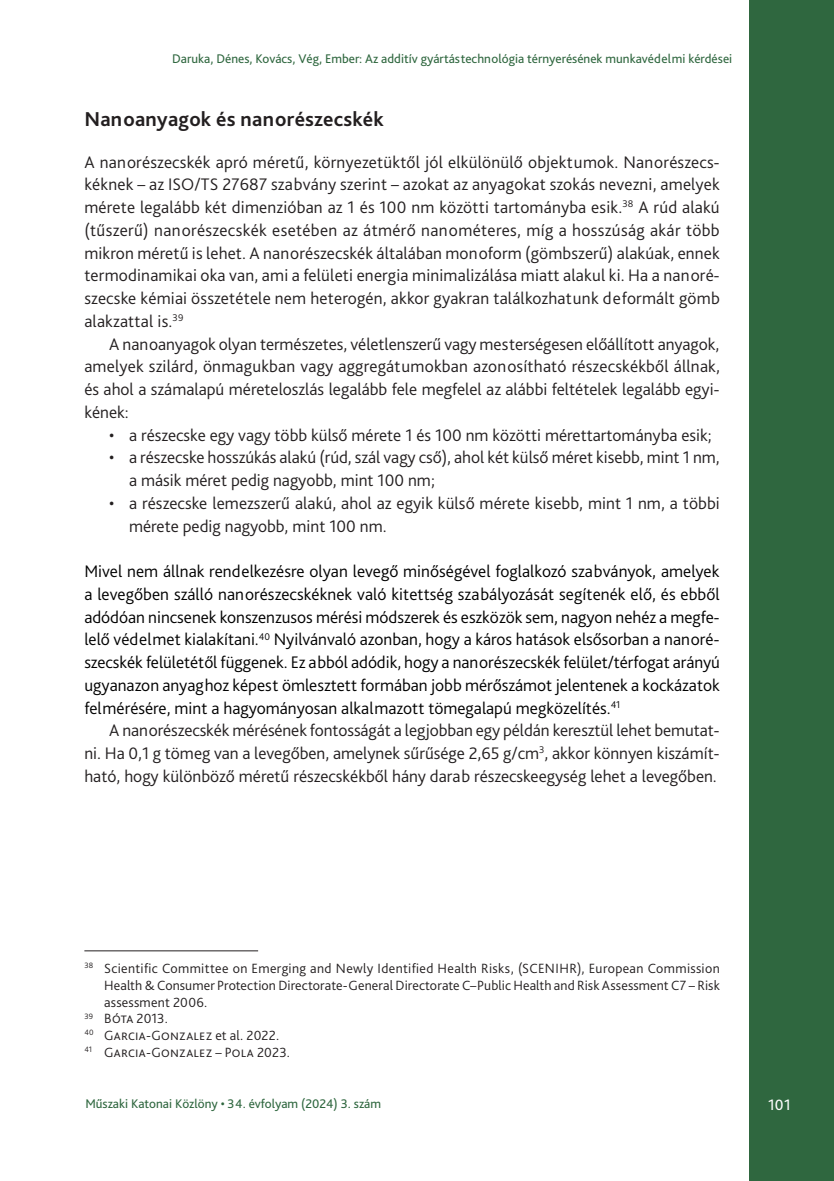
<style>
.page{position:relative;width:834px;height:1181px;background:#fff}
.page>*{position:absolute;margin:0;border:0;box-sizing:border-box;transform-origin:0 0}
.Címsor_1{font:700 21px "Bliss Pro";letter-spacing:.01em;color:#231f20}
.Szöveg_1st{font:300 17.5px/22.8px "Bliss Pro";letter-spacing:.01em;color:#231f20}
.Szöveg_1st___3_mm{font:300 17.5px/22.8px "Bliss Pro";color:#000;text-align:justify}
.Szöveg{font:300 17.5px/22.8px "Bliss Pro";color:#231f20;text-align:justify}
.t1{font:15.75px "Bliss Pro";color:#fff}
.Lábjegyzet{font:300 14px/16.8px "Bliss Pro";letter-spacing:.015em;color:#231f20;text-align:justify}
.t2{font:13.12px "Bliss Pro";color:#2f673f}
</style>
<div class="page">
<div style="left:749px;top:0;width:84px;height:1181px;background:#2f673f"></div>
<hr style="left:84px;top:950px;width:174px;height:1px;background:#231f20">
<p class="t2" style="left:172px;top:50px;width:561px">Daruka, Dénes, Kovács, Vég, Ember: Az additív gyártástechnológia térnyerésének munkavédelmi kérdései</p>
<p class="Címsor_1" style="left:84px;top:105px;width:301px">Nanoanyagok és nanorészecskék</p>
<p class="Szöveg_1st" style="left:84px;top:150px;width:636px;text-align:justify">A nanorészecskék apró méretű, környezetüktől jól elkülönülő objektumok. Nanorészecs&shy;kéknek – az ISO/TS 27687 szabvány szerint – azokat az anyagokat szokás nevezni, amelyek mérete legalább két dimenzióban az -1 és 100 nm közötti tartományba esik.<sup>38</sup> A rúd alakú (tűszerű) nanorészecskék esetében az átmérő nanométeres, míg a hosszúság akár több mikron méretű is lehet. A nanorészecskék általában monoform (gömbszerű) alakúak, ennek termodinamikai oka van, ami a felületi energia minimalizálása miatt alakul ki. Ha a nanoré&shy;szecske kémiai összetétele nem heterogén, akkor gyakran találkozhatunk deformált gömb alakzattal is.<sup>39</sup></p>
<p class="Szöveg" style="left:84px;top:332px;width:637px;text-indent:25px">A nanoanyagok olyan természetes, véletlenszerű vagy mesterségesen előállított anyagok, amelyek szilárd, önmagukban vagy aggregátumokban azonosítható részecskékből állnak, és ahol a számalapú méreteloszlás legalább fele megfelel az alábbi feltételek legalább egyi&shy;kének:</p>
<p class="Szöveg_1st" style="left:109px;top:423px;width:604px">• a részecske egy vagy több külső mérete 1 és 100 nm közötti mérettartományba esik;</p>
<p class="Szöveg_1st" style="left:129px;top:446px;width:592px;text-indent:-20px">• a részecske hosszúkás alakú (rúd, szál vagy cső), ahol két külső méret kisebb, mint 1 nm, a másik méret pedig nagyobb, mint 100 nm;</p>
<p class="Szöveg_1st" style="left:129px;top:491px;width:592px;text-indent:-20px">• a részecske lemezszerű alakú, ahol az egyik külső mérete kisebb, mint 1 nm, a többi mérete pedig nagyobb, mint 100 nm.</p>
<p class="Szöveg_1st___3_mm" style="left:84px;top:559px;width:637px">Mivel nem állnak rendelkezésre olyan levegő minőségével foglalkozó szabványok, amelyek a levegőben szálló nanorészecskéknek való kitettség szabályozását segítenék elő, és ebből adódóan nincsenek konszenzusos mérési módszerek és eszközök sem, nagyon nehéz a megfe&shy;lelő védelmet kialakítani.<sup>40</sup> Nyilvánvaló azonban, hogy a káros hatások elsősorban a nanoré&shy;szecskék felületétől függenek. Ez abból adódik, hogy a nanorészecskék felület/térfogat arányú ugyanazon anyaghoz képest ömlesztett formában jobb mérőszámot jelentenek a kockázatok felmérésére, mint a hagyományosan alkalmazott tömegalapú megközelítés.<sup>41</sup></p>
<p class="Szöveg" style="left:84px;top:719px;width:636px;text-indent:25px">A nanorészecskék mérésének fontosságát a legjobban egy példán keresztül lehet bemutat&shy;ni. Ha 0,1 g tömeg van a levegőben, amelynek sűrűsége 2,65 g/cm<sup>3</sup>, akkor könnyen kiszámít&shy;ható, hogy különböző méretű részecskékből hány darab részecskeegység lehet a levegőben.</p>
<p class="Lábjegyzet" style="left:104px;top:959px;width:617px;text-indent:-20px"><sup>38</sup> Scientific Committee on Emerging and Newly Identified Health Risks, (SCENIHR), European Commission Health &amp; Consumer Protection Directorate-General Directorate C–Public Health and Risk Assessment C7 – Risk assessment 2006.</p>
<p class="Lábjegyzet" style="left:84px;top:1010px;width:85px"><sup>39</sup> Bóta 2013.</p>
<p class="Lábjegyzet" style="left:84px;top:1026px;width:196px"><sup>40</sup> Garcia-Gonzalez et al. 2022.</p>
<p class="Lábjegyzet" style="left:84px;top:1043px;width:207px"><sup>41</sup> Garcia-Gonzalez – Pola 2023.</p>
<p class="t2" style="left:85px;top:1095px;width:297px">Műszaki Katonai Közlöny • 34. évfolyam (2024) 3. szám</p>
<p class="t1" style="left:768px;top:1095px;width:24px">101</p>
</div>
